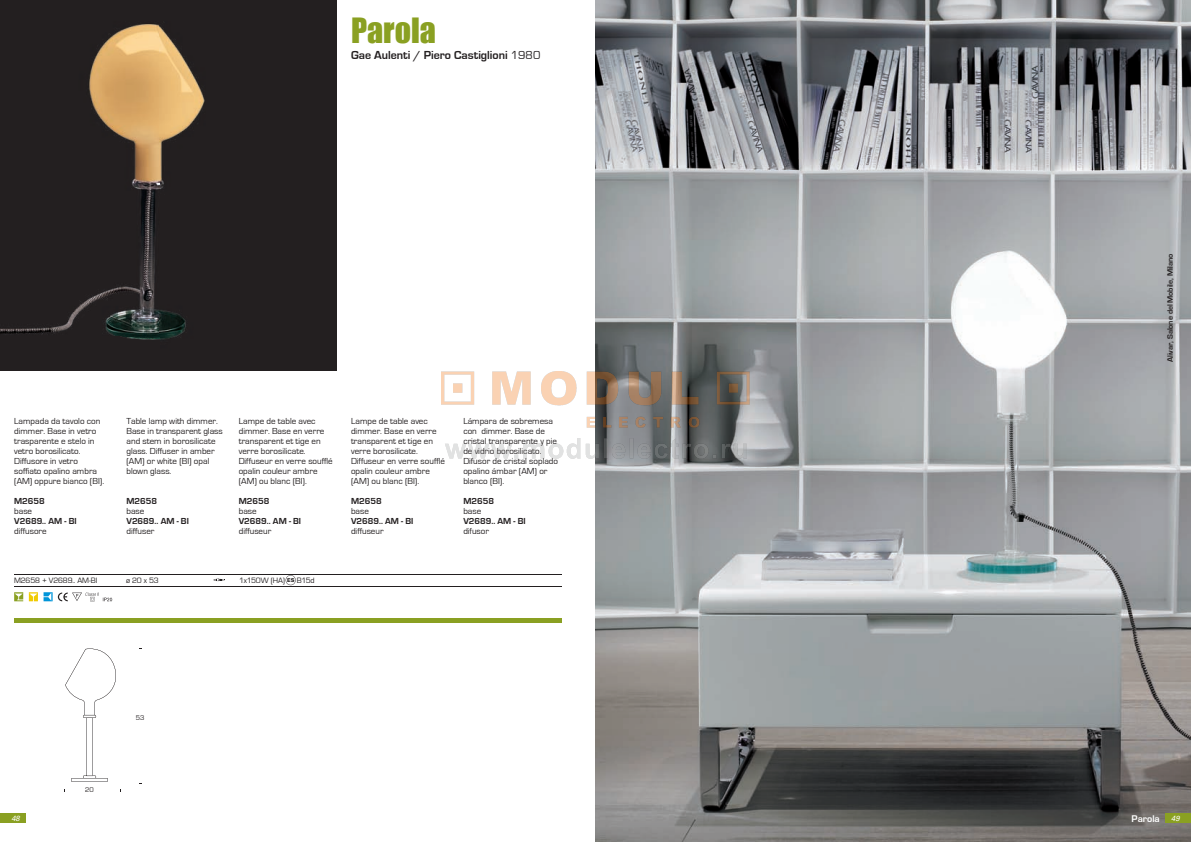
<style>
.page{position:relative;width:1191px;height:842px;background:#fff}
.page>*{position:absolute;margin:0;border:0;box-sizing:border-box;transform-origin:0 0}
.t1{font:32px "Impact";color:#8aa022}
.t2{font:700 12px "Eurostile";color:#231f20}
.t3{font:700 10px "Eurostile";color:#fff}
.t4{font:9px/10px "Eurostile";color:#231f20}
.t5{font:700 9px "Eurostile";color:#231f20}
.t6{font:8px "Eurostile";letter-spacing:-.015em;color:#231f20}
.t7{font:700 8px "Eurostile";letter-spacing:-.01em;color:#231f20}
.t8{font:italic 7.5px "Univers";color:#fff}
.t9{font:7px "Eurostile";color:#231f20}
.t10{font:900 5.3px "Univers";color:#231f20}
.s1{font-weight:400}
</style>
<div class="page">
<div style="left:0;top:0;width:337px;height:371px;background:#231f20"></div>
<img style="left:0;top:24px;width:205px;height:316px">
<img style="left:595px;top:0;width:596px;height:842px">
<hr style="left:14px;top:618px;width:547px;height:4px;background:#8aa022">
<hr style="left:14px;top:574px;width:547px;height:1px;background:#231f20">
<hr style="left:14px;top:586px;width:547px;height:1px;background:#231f20">
<svg style="left:14px;top:592px;width:9px;height:9px"></svg>
<svg style="left:29px;top:592px;width:9px;height:9px"></svg>
<svg style="left:286px;top:575px;width:10px;height:10px"></svg>
<svg style="left:44px;top:592px;width:68px;height:9px"></svg>
<svg style="left:214px;top:579px;width:11px;height:2px"></svg>
<svg style="left:64px;top:648px;width:57px;height:144px"></svg>
<div style="left:0;top:814px;width:26px;height:9px;background:#8aa022"></div>
<div style="left:1165px;top:814px;width:26px;height:9px;background:#8aa022"></div>
<img style="left:441px;top:372px;width:308px;height:87px">
<h1 class="t1" style="left:351px;top:11px;width:86px">Parola</h1>
<h2 class="t2" style="left:351px;top:49px;width:191px">Gae Aulenti / Piero Castiglioni <span class="s1">1980</span></h2>
<p class="t4" style="left:14px;top:416px;width:91px">Lampada da tavolo con dimmer. Base in vetro trasparente e stelo in vetro borosilicato.<br>Diffusore in vetro soffiato opalino ambra (AM) oppure bianco (BI).</p>
<p class="t5" style="left:14px;top:497px;width:32px">M2658</p>
<p class="t4" style="left:14px;top:506px;width:19px">base</p>
<p class="t5" style="left:14px;top:517px;width:64px">V2689.. AM - BI</p>
<p class="t4" style="left:14px;top:526px;width:34px">diffusore</p>
<p class="t4" style="left:126px;top:416px;width:98px">Table lamp with dimmer.<br>Base in transparent glass and stem in borosilicate glass. Diffuser in amber (AM) or white (BI) opal blown glass.</p>
<p class="t5" style="left:126px;top:497px;width:32px">M2658</p>
<p class="t4" style="left:126px;top:506px;width:19px">base</p>
<p class="t5" style="left:126px;top:517px;width:64px">V2689.. AM - BI</p>
<p class="t4" style="left:126px;top:526px;width:29px">diffuser</p>
<p class="t4" style="left:239px;top:416px;width:95px">Lampe de table avec dimmer. Base en verre transparent et tige en verre borosilicate.<br>Diffuseur en verre soufflé opalin couleur ambre (AM) ou blanc (BI).</p>
<p class="t5" style="left:239px;top:497px;width:32px">M2658</p>
<p class="t4" style="left:239px;top:506px;width:19px">base</p>
<p class="t5" style="left:239px;top:517px;width:64px">V2689.. AM - BI</p>
<p class="t4" style="left:239px;top:526px;width:34px">diffuseur</p>
<p class="t6" style="left:14px;top:576px;width:85px">M2658 + V2689.. AM-BI</p>
<p class="t6" style="left:126px;top:576px;width:34px">ø 20 x 53</p>
<p class="t6" style="left:239px;top:576px;width:47px">1x150W (HA)</p>
<p class="t6" style="left:297px;top:576px;width:19px">B15d</p>
<p class="t10" style="left:287px;top:578px;width:9px">ES</p>
<p class="t4" style="left:351px;top:416px;width:95px">Lampe de table avec dimmer. Base en verre transparent et tige en verre borosilicate.<br>Diffuseur en verre soufflé opalin couleur ambre (AM) ou blanc (BI).</p>
<p class="t5" style="left:351px;top:497px;width:32px">M2658</p>
<p class="t4" style="left:351px;top:506px;width:19px">base</p>
<p class="t5" style="left:351px;top:517px;width:64px">V2689.. AM - BI</p>
<p class="t4" style="left:351px;top:526px;width:34px">diffuseur</p>
<p class="t4" style="left:463px;top:416px;width:96px">Lámpara de sobremesa con dimmer. Base de cristal transparente y pie de vidrio borosilicato.<br>Difusor de cristal soplado opalino ámbar (AM) or blanco (BI).</p>
<p class="t5" style="left:463px;top:497px;width:32px">M2658</p>
<p class="t4" style="left:463px;top:506px;width:19px">base</p>
<p class="t5" style="left:463px;top:517px;width:64px">V2689.. AM - BI</p>
<p class="t4" style="left:463px;top:526px;width:27px">difusor</p>
<p class="t9" style="left:85px;top:787px;width:10px">20</p>
<p class="t9" style="left:136px;top:715px;width:10px">53</p>
<p class="t7" style="left:1166px;top:362px;width:110px;rotate:-90deg">Alivar, Salone del Mobile, Milano</p>
<p class="t3" style="left:1131px;top:814px;width:30px">Parola</p>
<p class="t8" style="left:11px;top:816px;width:10px">48</p>
<p class="t8" style="left:1171px;top:816px;width:10px">49</p>
</div>
